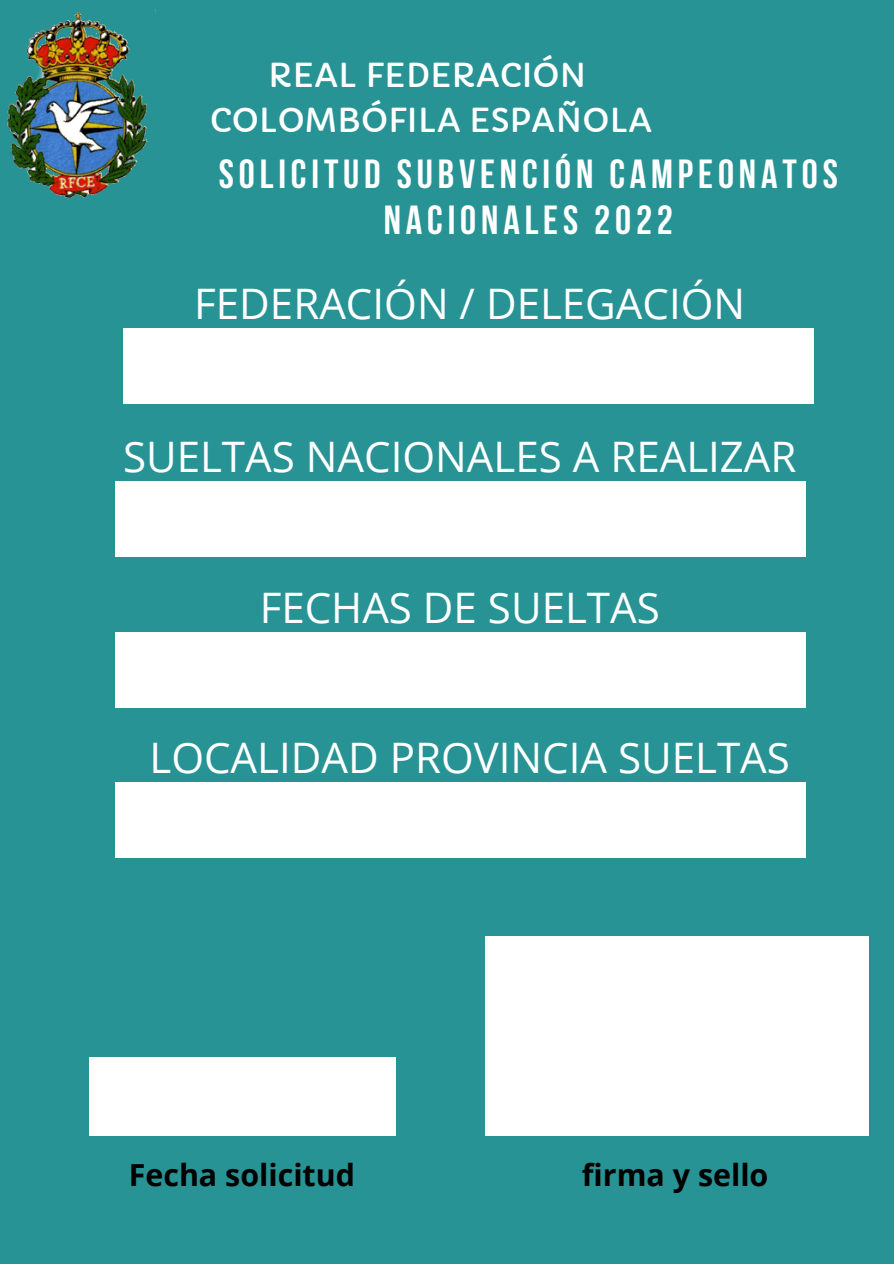
<style>
.page{position:relative;width:894px;height:1264px;background:#fff}
.page>*{position:absolute;margin:0;border:0;box-sizing:border-box;transform-origin:0 0}
.t1{font:42px "Open Sans";color:#fff}
.t2{font:700 40.5px/46.2px "Bebas Neue";letter-spacing:.12em;color:#fff;text-align:center}
.t3{font:32.4px "Capriola";color:#fff}
.t4{font:700 30.45px "Open Sans";color:#000}
</style>
<div class="page">
<div style="left:0;top:0;width:893px;height:1263px;background:#289395"></div>
<img style="left:7px;top:9px;width:149px;height:190px">
<div style="left:123px;top:328px;width:690px;height:76px;background:#fff"></div>
<div style="left:115px;top:481px;width:690px;height:75px;background:#fff"></div>
<div style="left:115px;top:632px;width:690px;height:75px;background:#fff"></div>
<div style="left:115px;top:782px;width:690px;height:75px;background:#fff"></div>
<div style="left:89px;top:1056px;width:307px;height:79px;background:#fff"></div>
<div style="left:485px;top:935px;width:383px;height:200px;background:#fff"></div>
<p class="t3" style="left:268px;top:55px;width:320px">REAL FEDERACIÓN</p>
<p class="t3" style="left:210px;top:100px;width:444px">COLOMBÓFILA ESPAÑOLA</p>
<p class="t2" style="left:219px;top:155px;width:620px">SOLICITUD SUBVENCIÓN CAMPEONATOS<br>NACIONALES 2022</p>
<p class="t1" style="left:194px;top:274px;width:552px">FEDERACIÓN / DELEGACIÓN</p>
<p class="t1" style="left:123px;top:427px;width:674px">SUELTAS NACIONALES A REALIZAR</p>
<p class="t1" style="left:259px;top:578px;width:401px">FECHAS DE SUELTAS</p>
<p class="t1" style="left:149px;top:728px;width:641px">LOCALIDAD PROVINCIA SUELTAS</p>
<p class="t4" style="left:129px;top:1153px;width:228px">Fecha solicitud</p>
<p class="t4" style="left:581px;top:1153px;width:188px">firma y sello</p>
</div>
